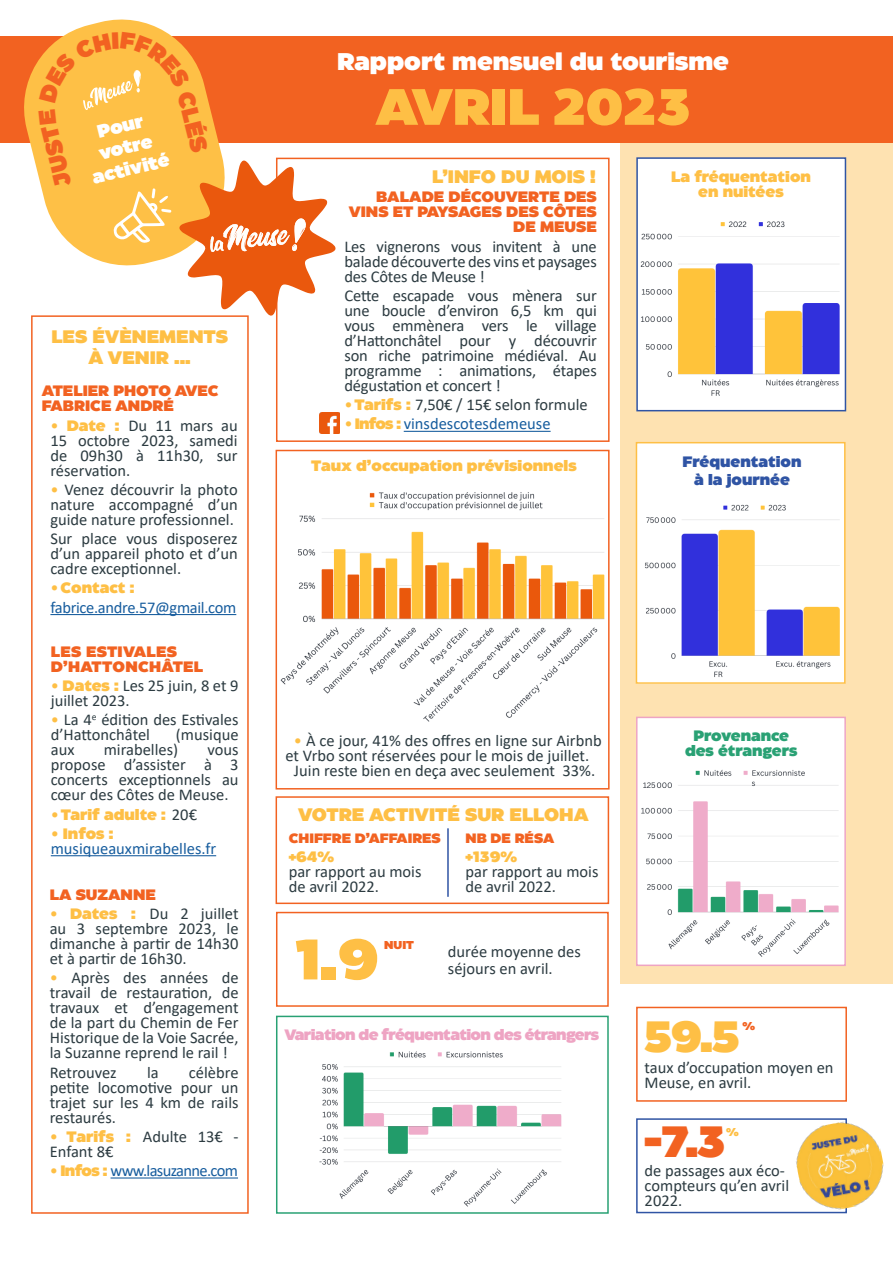
<style>
.page{position:relative;width:893px;height:1263px;background:#fff}
.page>*{position:absolute;margin:0;border:0;box-sizing:border-box;transform-origin:0 0}
.t1{font:900 57px "Eastman Roman";color:#febf45}
.t2{font:900 51px "Eastman Roman";color:#febf45}
.t3{font:900 43.5px "Eastman Roman";color:#febf45}
.t4{font:900 43.5px "Eastman Roman";color:#f26221}
.t5{font:900 24px "Eastman Roman";color:#fff}
.t6{font:800 23.55px "Eastman Trial";color:#f26221;scale:.95 1}
.t7{font:800 18.15px/21.8px "Eastman Trial";color:#fff;text-align:center}
.t8{font:900 18px "Eastman Roman";color:#febf45}
.t9{font:16.5px/15px "Calibri";color:#2c3b41;text-align:justify}
.t10{font:16.5px "Calibri";color:#175d9e}
.t11{font:16.5px "Calibri";letter-spacing:-.02em;color:#175d9e}
.t12{font:16.5px "Calibri";letter-spacing:-.04em;color:#175d9e}
.t13{font:900 15px "Eastman Roman";color:#febf45}
.t14{font:900 15px/15px "Eastman Roman";color:#f26221;text-align:right}
.t15{font:900 15px "Eastman Roman";letter-spacing:-.04em;color:#eea4c3}
.t16{font:900 15px/15px "Eastman Roman";letter-spacing:.02em;color:#f26221}
.t17{font:900 15px "Eastman Roman";color:#2f54a4}
.t18{font:900 15px "Eastman Roman";color:#29a174}
.t19{font:900 13.5px "Eastman Roman";color:#f26221}
.t20{font:900 11.4px "Eastman Roman";color:#f26221}
.t21{font:900 11.4px "Eastman Roman";color:#febf45}
.s1{color:#febf45}
.s2{font-family:"Eastman Roman";font-weight:900;font-size:15px;color:#febf45}
.s3{font-family:"Calibri";font-weight:400;font-size:16.5px}
.s4{font-family:"Calibri";font-weight:400;font-size:16.5px;color:#2c3b41}
</style>
<div class="page">
<div style="left:276px;top:158px;width:334px;height:284px;border:2px solid #f26221"></div>
<hr style="left:404px;top:431px;width:147px;height:1px;background:#175d9e">
<div style="left:620px;top:142px;width:273px;height:842px;background:#fee2b1"></div>
<div style="left:636px;top:1118px;width:211px;height:95px;border:2px solid #2f54a4"></div>
<div style="left:0;top:36px;width:893px;height:106px;background:#f26221"></div>
<div style="left:637px;top:158px;width:208px;height:253px;background:#fff"></div>
<img style="left:640px;top:221px;width:200px;height:175px">
<div style="left:636px;top:157px;width:210px;height:254px;border:2px solid #2f54a4"></div>
<img style="left:639px;top:724px;width:204px;height:239px">
<div style="left:636px;top:717px;width:210px;height:249px;border:2px solid #eea4c3"></div>
<img style="left:319px;top:1051px;width:243px;height:156px">
<div style="left:276px;top:1016px;width:333px;height:198px;border:2px solid #29a174"></div>
<div style="left:636px;top:443px;width:209px;height:240px;background:#fff"></div>
<img style="left:645px;top:504px;width:195px;height:173px">
<div style="left:636px;top:442px;width:210px;height:242px;border:2px solid #febf45"></div>
<img style="left:790px;top:1118px;width:94px;height:96px">
<div style="left:636px;top:1007px;width:211px;height:95px;border:2px solid #f26221"></div>
<img style="left:280px;top:492px;width:325px;height:230px">
<div style="left:276px;top:450px;width:334px;height:339px;border:2px solid #f26221"></div>
<div style="left:276px;top:796px;width:333px;height:108px;border:2px solid #f26221"></div>
<hr style="left:447px;top:828px;width:2px;height:69px;background:#2f54a4">
<div style="left:31px;top:315px;width:218px;height:899px;border:2px solid #f26221"></div>
<hr style="left:51px;top:855px;width:165px;height:1px;background:#175d9e">
<hr style="left:50px;top:614px;width:186px;height:1px;background:#175d9e">
<hr style="left:111px;top:1177px;width:127px;height:1px;background:#175d9e">
<img style="left:320px;top:412px;width:20px;height:22px">
<div style="left:276px;top:912px;width:333px;height:95px;border:2px solid #f26221"></div>
<svg style="left:15px;top:19px;width:218px;height:247px;fill:#fec046"></svg>
<svg style="left:113px;top:188px;width:58px;height:55px"></svg>
<svg style="left:179px;top:161px;width:157px;height:156px"></svg>
<svg style="left:38px;top:32px;width:153px;height:93px;background:#fdbf4d"></svg>
<p class="t6" style="left:45px;top:190px;width:66px;rotate:-104deg">JUST</p>
<p class="t6" style="left:204px;top:87px;width:66px;rotate:76deg">CLÉS</p>
<p class="t7" style="left:79px;top:123px;width:80px;rotate:-14deg">Pour votre activité</p>
<p class="t8" style="left:51px;top:322px;width:178px">LES ÉVÈNEMENTS</p>
<p class="t8" style="left:89px;top:343px;width:104px">À VENIR ...</p>
<p class="t14" style="left:42px;top:382px;width:178px;text-align:left">ATELIER PHOTO AVEC<br>FABRICE ANDRÉ</p>
<p class="t9" style="left:50px;top:417px;width:189px"><span class="s1">•</span> <span class="s2">Date :</span> Du 11 mars au 15 octobre 2023, samedi de 09h30 à 11h30, sur réservation.</p>
<p class="t9" style="left:50px;top:481px;width:189px"><span class="s1">•</span> Venez découvrir la photo nature accompagné d’un guide nature professionnel.</p>
<p class="t9" style="left:50px;top:531px;width:189px">Sur place vous disposerez d’un appareil photo et d’un cadre exceptionnel.</p>
<p class="t13" style="left:50px;top:576px;width:85px"><span class="s3">•</span>Contact :</p>
<p class="t11" style="left:50px;top:596px;width:187px">fabrice.andre.57@gmail.com</p>
<p class="t16" style="left:51px;top:643px;width:154px">LES ESTIVALES<br>D’HATTONCHÂTEL</p>
<p class="t9" style="left:51px;top:678px;width:189px"><span class="s1">•</span> <span class="s2">Dates :</span> Les 25 juin, 8 et 9 juillet 2023.</p>
<p class="t9" style="left:51px;top:712px;width:189px"><span class="s1">•</span> La 4<sup>e</sup> édition des Estivales d’Hattonchâtel</p>
<p class="t9" style="left:176px;top:727px;width:64px">(musique</p>
<p class="t9" style="left:51px;top:742px;width:25px">aux</p>
<p class="t9" style="left:104px;top:742px;width:76px">mirabelles)</p>
<p class="t9" style="left:51px;top:742px;width:189px;text-indent:157px">vous propose d’assister à 3 concerts exceptionnels au cœur des Côtes de Meuse.</p>
<p class="t13" style="left:51px;top:802px;width:148px"><span class="s3">•</span>Tarif adulte : <span class="s4">20€</span></p>
<p class="t13" style="left:51px;top:821px;width:64px"><span class="s3">•</span> Infos :</p>
<p class="t10" style="left:51px;top:837px;width:167px">musiqueauxmirabelles.fr</p>
<p class="t14" style="left:50px;top:885px;width:108px">LA SUZANNE</p>
<p class="t9" style="left:50px;top:906px;width:190px"><span class="s1">•</span> <span class="s2">Dates :</span> Du 2 juillet au 3 septembre 2023, le dimanche à partir de 14h30 et à partir de 16h30.</p>
<p class="t9" style="left:50px;top:970px;width:190px"><span class="s1">•</span> Après des années de travail de restauration, de travaux et d’engagement de la part du Chemin de Fer Historique de la Voie Sacrée, la Suzanne reprend le rail !</p>
<p class="t9" style="left:50px;top:1064px;width:69px">Retrouvez</p>
<p class="t9" style="left:147px;top:1064px;width:13px">la</p>
<p class="t9" style="left:50px;top:1064px;width:190px;text-indent:139px">célèbre petite locomotive pour un trajet sur les 4 km de rails restaurés.</p>
<p class="t9" style="left:50px;top:1128px;width:190px"><span class="s1">•</span> <span class="s2">Tarifs :</span> Adulte 13€ -<br>Enfant 8€</p>
<p class="t12" style="left:50px;top:1159px;width:190px"><span class="s1">•</span> <span class="s2">Infos :</span> www.lasuzanne.com</p>
<p class="t5" style="left:337px;top:42px;width:393px">Rapport mensuel du tourisme</p>
<p class="t2" style="left:376px;top:66px;width:317px">AVRIL 2023</p>
<p class="t8" style="left:432px;top:163px;width:165px">L’INFO DU MOIS !</p>
<p class="t14" style="left:349px;top:188px;width:250px">BALADE DÉCOUVERTE DES<br>VINS ET PAYSAGES DES CÔTES<br>DE MEUSE</p>
<p class="t9" style="left:344px;top:238px;width:254px">Les vignerons vous invitent à une balade découverte des vins et paysages des Côtes de Meuse !</p>
<p class="t9" style="left:344px;top:288px;width:254px">Cette escapade vous mènera sur une boucle d’environ 6,5 km qui vous emmènera vers le village d’Hattonchâtel pour y découvrir son riche patrimoine médiéval. Au programme : animations, étapes dégustation et concert !</p>
<p class="t9" style="left:344px;top:397px;width:245px"><span class="s1">•</span><span class="s2">Tarifs :</span> 7,50€ / 15€ selon formule</p>
<p class="t10" style="left:344px;top:412px;width:208px"><span class="s1">•</span> <span class="s2">Infos :</span> vinsdescotesdemeuse</p>
<p class="t13" style="left:311px;top:454px;width:267px">Taux d’occupation prévisionnels</p>
<p class="t13" style="left:671px;top:165px;width:141px">La fréquentation</p>
<p class="t13" style="left:698px;top:180px;width:87px">en nuitées</p>
<p class="t17" style="left:683px;top:449px;width:120px">Fréquentation</p>
<p class="t17" style="left:694px;top:467px;width:97px">à la journée</p>
<p class="t9" style="left:285px;top:733px;width:318px;text-indent:9px"><span class="s1">•</span> À ce jour, 41% des offres en ligne sur Airbnb et Vrbo sont réservées pour le mois de juillet.</p>
<p class="t9" style="left:294px;top:763px;width:303px">Juin reste bien en deça avec seulement 33%.</p>
<p class="t8" style="left:298px;top:800px;width:292px">VOTRE ACTIVITÉ SUR ELLOHA</p>
<p class="t19" style="left:289px;top:827px;width:154px">CHIFFRE D’AFFAIRES</p>
<p class="t13" style="left:289px;top:845px;width:47px">+64%</p>
<p class="t9" style="left:289px;top:864px;width:134px">par rapport au mois de avril 2022.</p>
<p class="t19" style="left:466px;top:827px;width:90px">NB DE RÉSA</p>
<p class="t13" style="left:466px;top:845px;width:53px">+139%</p>
<p class="t9" style="left:466px;top:864px;width:134px">par rapport au mois de avril 2022.</p>
<p class="t1" style="left:296px;top:913px;width:85px">1.9</p>
<p class="t9" style="left:448px;top:943px;width:134px;line-height:16.5px">durée moyenne des séjours en avril.</p>
<p class="t20" style="left:384px;top:935px;width:31px">NUIT</p>
<p class="t15" style="left:284px;top:1022px;width:316px">Variation de fréquentation des étrangers</p>
<p class="t18" style="left:693px;top:723px;width:97px">Provenance</p>
<p class="t18" style="left:685px;top:738px;width:114px">des étrangers</p>
<p class="t3" style="left:644px;top:1001px;width:98px">59.5</p>
<p class="t9" style="left:645px;top:1060px;width:190px">taux d’occupation moyen en<br>Meuse, en avril.</p>
<p class="t20" style="left:743px;top:1016px;width:14px">%</p>
<p class="t4" style="left:645px;top:1106px;width:83px">-7.3</p>
<p class="t9" style="left:645px;top:1162px;width:146px;text-align:left">de passages aux éco&shy;compteurs qu’en avril<br>2022.</p>
<p class="t21" style="left:726px;top:1122px;width:14px">%</p>
</div>
